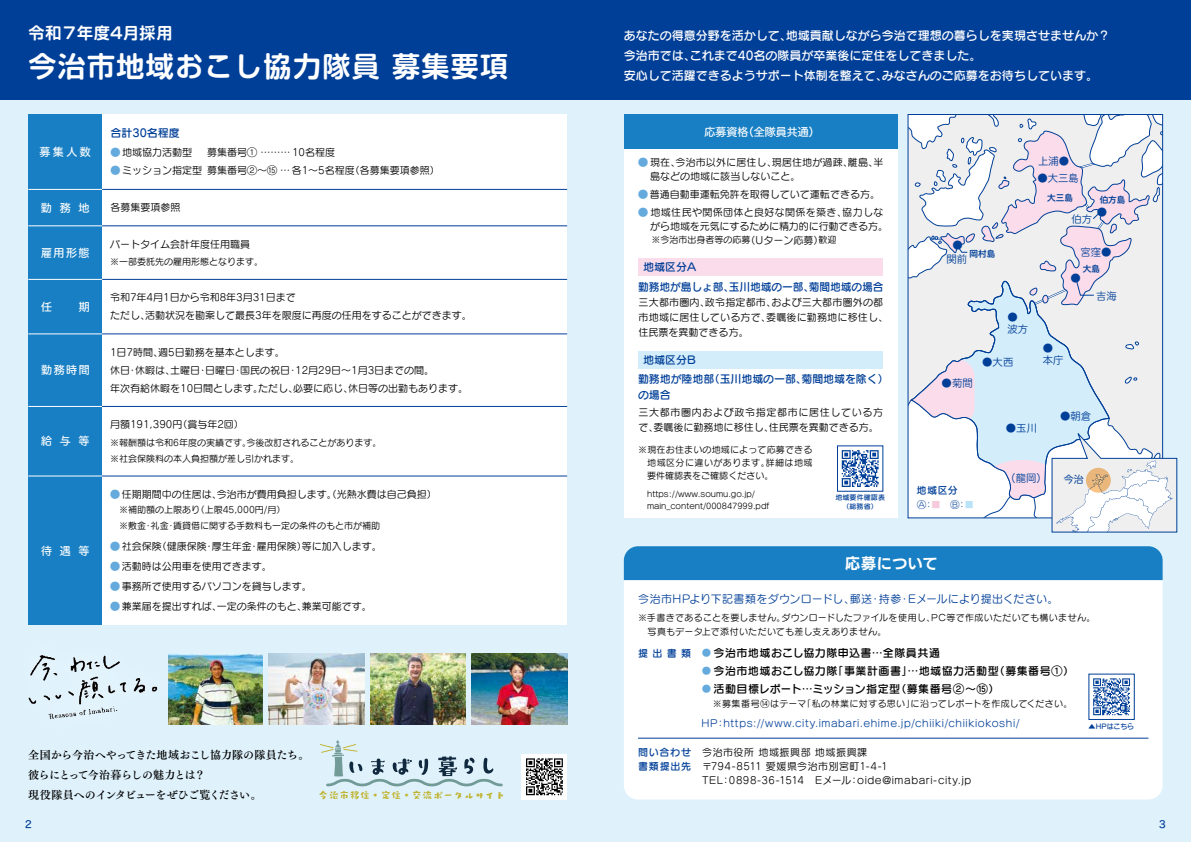
<style>
.page{position:relative;width:1191px;height:842px;background:#dff2fc}
.page>*{position:absolute;margin:0;border:0;box-sizing:border-box;transform-origin:0 0}
.t1{font:700 28px "Soft Go Std De";letter-spacing:.05em;color:#fff}
.t2{font:700 16px "Soft Go Std De";letter-spacing:.02em;color:#fff}
.t3{font:15px "New Rodin Pro N B";letter-spacing:.035em;color:#fff}
.t4{font:12px/20px "Seurat Pro DB";color:#fff}
.t5{font:11px "Seurat Pro DB";letter-spacing:.04em;color:#000}
.t6{font:11px/16px "Seurat Pro DB";color:#003f98}
.t7{font:11px/20px "Tsuku Min Pr 6 N B";letter-spacing:-.02em;color:#000}
.t8{font:11px "Seurat Pro M";letter-spacing:.02em;color:#003f98}
.t9{font:11px "Hira Maru Std W5";letter-spacing:.135em;color:#fff}
.t10{font:11px "Hira Maru Std W5";color:#fff}
.t11{font:10.4px/12.1px "Hira Maru Std W3";color:#003f98}
.t12{font:10.4px "Baby Pop Std EB";color:#c1b430}
.t13{font:10px/18px "Seurat Pro M";color:#000}
.t14{font:10px/14px "Seurat Pro M";letter-spacing:.055em;color:#000}
.t15{font:10px/15px "Seurat Pro M";letter-spacing:.02em;color:#000}
.t16{font:10px "Seurat Pro M";letter-spacing:.06em;color:#003f98}
.t17{font:10px/15px "Seurat Pro M";letter-spacing:.065em;color:#000}
.t18{font:10px/14px "Seurat Pro DB";letter-spacing:.08em;color:#003f98}
.t19{font:10px "Hira Maru Std W4";color:#003f98}
.t20{font:10px "Hira Maru Std W5";color:#003f98}
.t21{font:9px/16px "Seurat Pro M";color:#000}
.t22{font:9px/14px "Seurat Pro M";letter-spacing:.03em;color:#000}
.t23{font:9px "Seurat Pro M";color:#003f98}
.t24{font:8.6px "Hira Maru Std W6";color:#003f98}
.t25{font:8px/11.5px "Seurat Pro M";color:#000}
.t26{font:7px/9px "Seurat Pro DB";letter-spacing:.015em;color:#003f98;text-align:center}
.s1{font-family:"Seurat Pro DB";color:#65aadd}
.s2{font-size:10px}
.s3{font-family:"Koz Go Pr 6 N";color:#f7c9dd}
.s4{font-family:"Koz Go Pr 6 N";color:#bae3f9}
.s5{font-size:8.8px;color:#65aadd}
</style>
<div class="page">
<div style="left:28px;top:114px;width:539px;height:511px;background:#fff"></div>
<div style="left:28px;top:114px;width:74px;height:511px;background:#187fc4"></div>
<hr style="left:102px;top:189px;width:465px;height:1px;background:#003f98">
<hr style="left:28px;top:189px;width:74px;height:1px;background:#fff">
<hr style="left:102px;top:226px;width:465px;height:1px;background:#003f98">
<hr style="left:28px;top:225px;width:74px;height:1px;background:#fff">
<hr style="left:102px;top:279px;width:465px;height:1px;background:#003f98">
<hr style="left:28px;top:279px;width:74px;height:1px;background:#fff">
<hr style="left:102px;top:334px;width:465px;height:1px;background:#003f98">
<hr style="left:28px;top:333px;width:74px;height:1px;background:#fff">
<hr style="left:102px;top:476px;width:465px;height:1px;background:#003f98">
<hr style="left:28px;top:476px;width:74px;height:1px;background:#fff">
<hr style="left:102px;top:406px;width:465px;height:1px;background:#003f98">
<hr style="left:28px;top:406px;width:74px;height:1px;background:#fff">
<div style="left:624px;top:114px;width:273px;height:404px;background:#fff"></div>
<div style="left:624px;top:114px;width:273px;height:35px;background:#187fc4"></div>
<div style="left:638px;top:258px;width:245px;height:17px;background:#fadcea"></div>
<div style="left:638px;top:352px;width:245px;height:17px;background:#d3edfb"></div>
<svg style="left:841px;top:450px;width:37px;height:37px"></svg>
<img style="left:182px;top:653px;width:80px;height:71px">
<img style="left:472px;top:653px;width:95px;height:71px">
<img style="left:370px;top:653px;width:95px;height:71px">
<img style="left:269px;top:653px;width:95px;height:71px">
<img style="left:168px;top:653px;width:14px;height:72px">
<img style="left:28px;top:655px;width:130px;height:64px">
<svg style="left:320px;top:740px;width:183px;height:47px"></svg>
<div style="left:522px;top:754px;width:45px;height:45px;background:#fff"></div>
<svg style="left:526px;top:758px;width:37px;height:37px"></svg>
<div style="left:0;top:0;width:1191px;height:100px;background:#003f98"></div>
<div style="left:624px;top:546px;width:538px;height:34px;background:#187fc4"></div>
<div style="left:624px;top:581px;width:538px;height:218px;background:#fff"></div>
<hr style="left:638px;top:738px;width:510px;height:1px;background:#003f98">
<div style="left:1089px;top:674px;width:45px;height:45px;background:#fff"></div>
<svg style="left:1093px;top:678px;width:37px;height:37px"></svg>
<svg style="left:909px;top:312px;width:251px;height:204px;fill:#efefef"></svg>
<svg style="left:1125px;top:341px;width:13px;height:9px"></svg>
<svg style="left:1124px;top:377px;width:13px;height:7px"></svg>
<svg style="left:910px;top:312px;width:199px;height:188px"></svg>
<svg style="left:909px;top:116px;width:251px;height:196px"></svg>
<svg style="left:975px;top:429px;width:202px;height:104px"></svg>
<h2 class="t2" style="left:28px;top:21px;width:145px">令和７年度4月採用</h2>
<p class="t4" style="left:624px;top:25px;width:487px">あなたの得意分野を活かして、地域貢献しながら今治で理想の暮らしを実現させませんか？今治市では、これまで40名の隊員が卒業後に定住をしてきました。</p>
<h1 class="t1" style="left:28px;top:47px;width:481px">今治市地域おこし協力隊員 募集要項</h1>
<p class="t4" style="left:624px;top:65px;width:475px">安心して活躍できるようサポート体制を整えて、みなさんのご応募をお待ちしています。</p>
<p class="t9" style="left:39px;top:144px;width:53px">募集人数</p>
<p class="t9" style="left:41px;top:200px;width:50px">勤務地</p>
<p class="t9" style="left:41px;top:244px;width:50px">雇用形態</p>
<p class="t10" style="left:704px;top:123px;width:117px">応募資格（全隊員共通）</p>
<p class="t6" style="left:111px;top:125px;width:71px">合計30名程度</p>
<p class="t13" style="left:111px;top:143px;width:83px"><span class="s1">●</span> 地域協力活動型</p>
<p class="t13" style="left:207px;top:143px;width:130px">募集番号① ………10名程度</p>
<p class="t13" style="left:111px;top:161px;width:331px"><span class="s1">●</span> ミッション指定型 募集番号②～⑮ …各1～5名程度（各募集要項参照）</p>
<p class="t13" style="left:650px;top:155px;width:234px;line-height:14px;text-indent:-12px"><span class="s1">●</span> 現在、今治市以外に居住し、現居住地が過疎、離島、半島などの地域に該当しないこと。</p>
<p class="t13" style="left:638px;top:185px;width:243px"><span class="s1">●</span> 普通自動車運転免許を取得していて運転できる方。</p>
<p class="t13" style="left:650px;top:205px;width:239px;line-height:14px;text-indent:-12px"><span class="s1">●</span> 地域住民や関係団体と良好な関係を築き、協力しながら地域を元気にするために精力的に行動できる方。</p>
<p class="t21" style="left:638px;top:232px;width:199px"><span class="s2">　</span> ※今治市出身者等の応募<span class="s2">（Uターン応募）</span>歓迎</p>
<p class="t13" style="left:110px;top:198px;width:71px">各募集要項参照</p>
<p class="t13" style="left:110px;top:235px;width:141px">パートタイム会計年度任用職員</p>
<p class="t21" style="left:110px;top:253px;width:154px">※一部委託先の雇用形態となります。</p>
<p class="t6" style="left:643px;top:259px;width:55px">地域区分A</p>
<p class="t9" style="left:41px;top:298px;width:12px">任</p>
<p class="t9" style="left:79px;top:298px;width:12px">期</p>
<p class="t13" style="left:110px;top:288px;width:363px">令和7年4月1日から令和8年3月31日まで<br>ただし、活動状況を勘案して最長3年を限度に再度の任用をすることができます。</p>
<p class="t13" style="left:110px;top:343px;width:359px">1日7時間、週5日勤務を基本とします。<br>休日・休暇は、土曜日・日曜日・国民の祝日・12月29日～1月3日までの間。<br>年次有給休暇を10日間とします。ただし、必要に応じ、休日等の出勤もあります。</p>
<p class="t9" style="left:41px;top:362px;width:50px">勤務時間</p>
<p class="t6" style="left:638px;top:278px;width:247px">勤務地が島しょ部、玉川地域の一部、菊間地域の場合</p>
<p class="t15" style="left:638px;top:295px;width:251px">三大都市圏内、政令指定都市、および三大都市圏外の都市地域に居住している方で、委嘱後に勤務地に移住し、住民票を異動できる方。</p>
<p class="t6" style="left:643px;top:352px;width:54px">地域区分B</p>
<p class="t6" style="left:638px;top:371px;width:252px">勤務地が陸地部（玉川地域の一部、菊間地域を除く）の場合</p>
<p class="t11" style="left:952px;top:238px;width:12px">●</p>
<p class="t24" style="left:969px;top:247px;width:27px">岡村島</p>
<p class="t11" style="left:946px;top:253px;width:22px">関前</p>
<p class="t11" style="left:1007px;top:311px;width:22px">●波方</p>
<p class="t11" style="left:941px;top:377px;width:33px">●菊間</p>
<p class="t11" style="left:982px;top:356px;width:33px">●大西</p>
<p class="t11" style="left:1038px;top:155px;width:33px">上浦●</p>
<p class="t11" style="left:1037px;top:172px;width:43px">●大三島</p>
<p class="t24" style="left:1047px;top:191px;width:27px">大三島</p>
<p class="t24" style="left:1099px;top:193px;width:27px">伯方島</p>
<p class="t11" style="left:1096px;top:205px;width:12px">●</p>
<p class="t11" style="left:1080px;top:246px;width:33px">宮窪●</p>
<p class="t11" style="left:1071px;top:213px;width:22px">伯方</p>
<p class="t24" style="left:1082px;top:262px;width:19px">大島</p>
<p class="t11" style="left:1070px;top:272px;width:12px">●</p>
<p class="t11" style="left:1042px;top:341px;width:22px">●本庁</p>
<p class="t11" style="left:1096px;top:290px;width:22px">吉海</p>
<p class="t9" style="left:41px;top:433px;width:50px">給与等</p>
<p class="t9" style="left:41px;top:542px;width:50px">待遇等</p>
<p class="t13" style="left:110px;top:415px;width:135px">月額191,390円（賞与年2回）</p>
<p class="t21" style="left:110px;top:434px;width:273px">※報酬額は令和6年度の実績です。今後改訂されることがあります。※社会保険料の本人負担額が差し引かれます。</p>
<p class="t13" style="left:110px;top:485px;width:328px"><span class="s1">●</span> 任期期間中の住居は、今治市が費用負担します。（光熱水費は自己負担）</p>
<p class="t21" style="left:110px;top:502px;width:271px">　※補助額の上限あり（上限45,000円/月）<br>　※敷金・礼金・賃貸借に関する手数料も一定の条件のもと市が補助</p>
<p class="t13" style="left:110px;top:537px;width:273px"><span class="s1">●</span> 社会保険（健康保険・厚生年金・雇用保険）等に加入します。</p>
<p class="t13" style="left:110px;top:557px;width:163px"><span class="s1">●</span> 活動時は公用車を使用できます。</p>
<p class="t13" style="left:110px;top:577px;width:203px"><span class="s1">●</span> 事務所で使用するパソコンを貸与します。</p>
<p class="t13" style="left:110px;top:597px;width:263px"><span class="s1">●</span> 兼業届を提出すれば、一定の条件のもと、兼業可能です。</p>
<p class="t7" style="left:28px;top:744px;width:283px">全国から今治へやってきた地域おこし協力隊の隊員たち。彼らにとって今治暮らしの魅力とは？<br>現役隊員へのインタビューをぜひご覧ください。</p>
<p class="t12" style="left:318px;top:787px;width:189px">今治市移住・定住・交流ポータルサイト</p>
<p class="t17" style="left:638px;top:404px;width:246px">三大都市圏内および政令指定都市に居住している方で、委嘱後に勤務地に移住し、住民票を異動できる方。</p>
<p class="t21" style="left:647px;top:443px;width:167px;line-height:13px;text-align:justify;text-indent:-9px">※現在お住まいの地域によって応募できる地域区分に違いがあります。詳細は地域要件確認表をご確認ください。</p>
<p class="t25" style="left:647px;top:488px;width:124px">https://www.soumu.go.jp/ main_content/000847999.pdf</p>
<p class="t26" style="left:835px;top:493px;width:51px">地域要件確認表（総務省）</p>
<p class="t18" style="left:916px;top:483px;width:43px">地域区分</p>
<p class="t23" style="left:917px;top:499px;width:58px">Ⓐ：<span class="s3">■</span> Ⓑ：<span class="s4">■</span></p>
<p class="t11" style="left:995px;top:422px;width:43px">　●玉川</p>
<p class="t11" style="left:1005px;top:472px;width:43px">（龍岡）</p>
<p class="t11" style="left:1060px;top:410px;width:33px">●朝倉</p>
<p class="t19" style="left:1064px;top:472px;width:21px">今治</p>
<h3 class="t3" style="left:845px;top:550px;width:94px">応募について</h3>
<p class="t8" style="left:638px;top:591px;width:422px">今治市HPより下記書類をダウンロードし、郵送・持参・Eメールにより提出ください。</p>
<p class="t22" style="left:638px;top:610px;width:459px">※手書きであることを要しません。ダウンロードしたファイルを使用し、PC等で作成いただいても構いません。　写真もデータ上で添付いただいても差し支えありません。</p>
<p class="t18" style="left:638px;top:646px;width:55px">提出書類</p>
<p class="t18" style="left:638px;top:745px;width:55px">問い合わせ書類提出先</p>
<p class="t5" style="left:702px;top:645px;width:239px"><span class="s5">●</span> 今治市地域おこし協力隊申込書…全隊員共通</p>
<p class="t5" style="left:702px;top:663px;width:373px"><span class="s5">●</span> 今治市地域おこし協力隊「事業計画書」…地域協力活動型（募集番号①）</p>
<p class="t5" style="left:702px;top:681px;width:299px"><span class="s5">●</span> 活動目標レポート…ミッション指定型（募集番号②～⑮）</p>
<p class="t22" style="left:713px;top:697px;width:361px">※募集番号⑭はテーマ「私の林業に対する思い」に沿ってレポートを作成してください。</p>
<p class="t16" style="left:701px;top:717px;width:320px">HP：https://www.city.imabari.ehime.jp/chiiki/chiikiokoshi/</p>
<p class="t14" style="left:702px;top:745px;width:271px">今治市役所 地域振興部 地域振興課<br>〒794-8511 愛媛県今治市別宮町1-4-1<br>TEL：0898-36-1514　Eメール：oide@imabari-city.jp</p>
<p class="t26" style="left:1088px;top:721px;width:47px">▲HPはこちら</p>
<p class="t20" style="left:25px;top:816px;width:8px">2</p>
<p class="t20" style="left:1159px;top:816px;width:8px">3</p>
</div>
